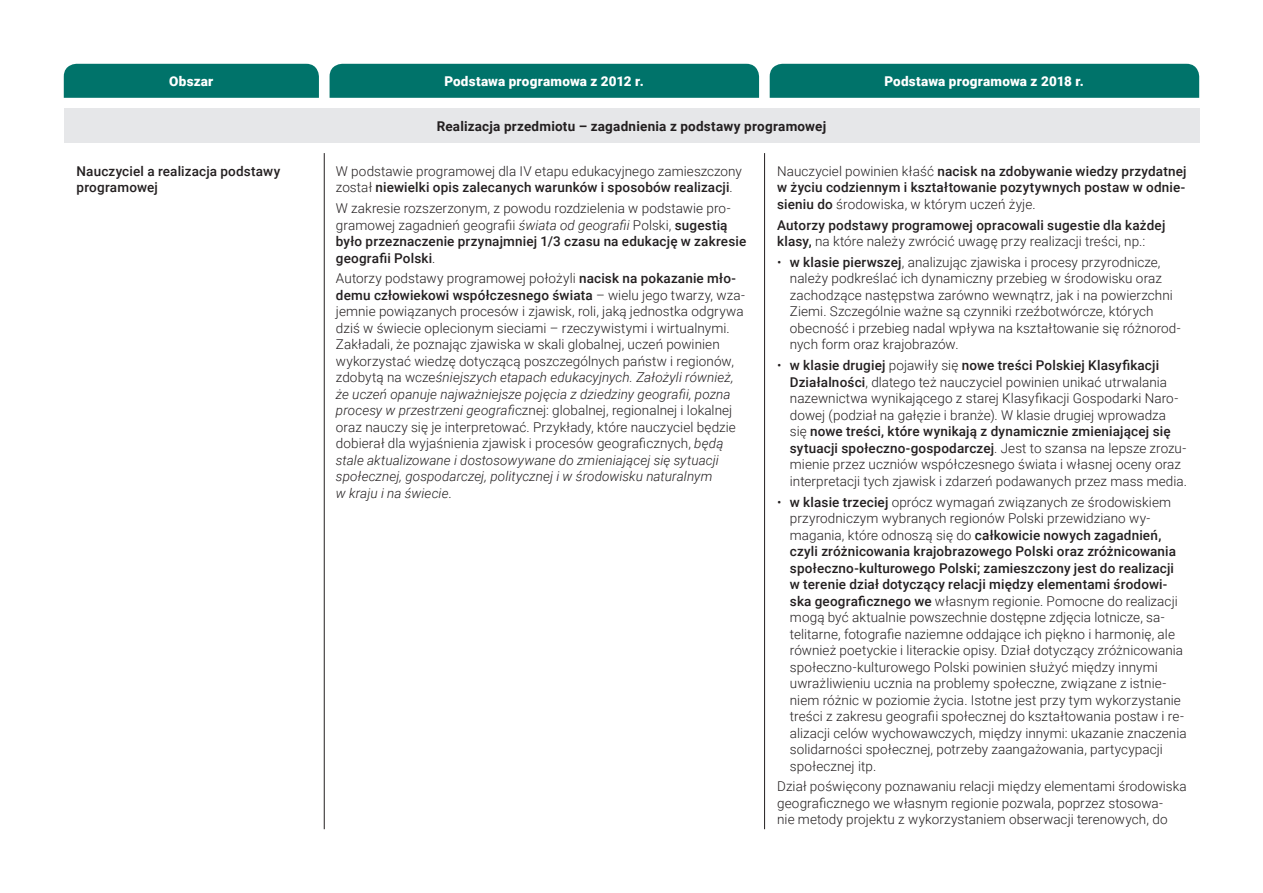
<style>
.page{position:relative;width:1263px;height:893px;background:#fff}
.page>*{position:absolute;margin:0;border:0;box-sizing:border-box;transform-origin:0 0}
.TABELA_-_tekst{font:300 13.5px/16.5px "Roboto";letter-spacing:.005em;color:#231f20}
.TABELA_-_tekst-2{font:500 13.5px/16.5px "Roboto";letter-spacing:.015em;color:#231f20}
.t1{font:900 13.5px "Roboto";letter-spacing:.015em;color:#fff}
.t2{font:700 13.5px "Roboto";letter-spacing:.015em;color:#231f20}
.s1{font-weight:500}
.s2{font-style:italic}
.s3{font-weight:300}
</style>
<div class="page">
<hr style="left:764px;top:153px;width:1px;height:676px;background:#231f20">
<hr style="left:324px;top:153px;width:1px;height:676px;background:#231f20">
<div style="left:64px;top:64px;width:255px;height:34px;background:#00736a"></div>
<div style="left:330px;top:64px;width:429px;height:34px;background:#00736a"></div>
<div style="left:770px;top:64px;width:429px;height:34px;background:#00736a"></div>
<div style="left:64px;top:108px;width:1135px;height:34px;background:#e6e7e9"></div>
<p class="t1" style="left:169px;top:72px;width:46px">Obszar</p>
<p class="t1" style="left:444px;top:72px;width:201px">Podstawa programowa z 2012 r.</p>
<p class="t1" style="left:884px;top:72px;width:201px">Podstawa programowa z 2018 r.</p>
<p class="t2" style="left:437px;top:116px;width:391px">Realizacja przedmiotu – zagadnienia z podstawy programowej</p>
<p class="TABELA_-_tekst-2" style="left:77px;top:162px;width:205px">Nauczyciel a realizacja podstawy programowej</p>
<p class="TABELA_-_tekst" style="left:336px;top:162px;width:408px">W podstawie programowej dla IV etapu edukacyjnego zamieszczony został <span class="s1">niewielki opis zalecanych warunków i sposobów realizacji</span>.</p>
<p class="TABELA_-_tekst" style="left:336px;top:200px;width:412px">W zakresie rozszerzonym, z powodu rozdzielenia w podstawie pro&shy;gramowej zagadnień geografii <span class="s2">świata od geografii</span> Polski, <span class="s1">sugestią było przeznaczenie przynajmniej 1/3 czasu na edukację w zakresie geografii Polski</span>.</p>
<p class="TABELA_-_tekst" style="left:336px;top:270px;width:411px">Autorzy podstawy programowej położyli <span class="s1">nacisk na pokazanie mło&shy;demu człowiekowi współczesnego świata</span> – wielu jego twarzy, wza&shy;jemnie powiązanych procesów i zjawisk, roli, jaką jednostka odgrywa dziś w świecie oplecionym sieciami – rzeczywistymi i wirtualnymi.<br>Zakładali, że poznając zjawiska w skali globalnej, uczeń powinien wykorzystać wiedzę dotyczącą poszczególnych państw i regionów, zdobytą na wcze<span class="s2">śniejszych etapach edukacyjnych. Założyli również, że uczeń opanuje najważniejsze pojęcia z dziedziny geografii, pozna procesy w przestrzeni geografi</span>cznej: globalnej, regionalnej i lokalnej oraz nauczy się je interpretować. Przykłady, które nauczyciel będzie dobierał dla wyjaśnienia zjawisk i procesów geograficznych, <span class="s2">będą stale aktualizowane i dostosowywane do zmieniającej się sytuacji społecznej, gospodarczej, politycznej i w środowisku naturalnym<br>w kraju i na świecie</span>.</p>
<p class="TABELA_-_tekst-2" style="left:777px;top:162px;width:411px;text-align:justify"><span class="s3">Nauczyciel powinien kłaść</span> nacisk na zdobywanie wiedzy przydatnej w życiu codziennym i kształtowanie pozytywnych postaw w odnie&shy;sieniu do <span class="s3">środowiska, w którym uczeń żyje.</span></p>
<p class="TABELA_-_tekst-2" style="left:777px;top:216px;width:390px">Autorzy podstawy programowej opracowali sugestie dla każdej klasy, <span class="s3">na które należy zwrócić uwagę przy realizacji treści, np.:</span></p>
<p class="TABELA_-_tekst" style="left:790px;top:253px;width:392px;text-indent:-13px">• <span class="s1">w klasie pierwszej</span>, analizując zjawiska i procesy przyrodnicze, należy podkreślać ich dynamiczny przebieg w środowisku oraz zachodzące następstwa zarówno wewnątrz, jak i na powierzchni Ziemi. Szczególnie ważne są czynniki rzeźbotwórcze, których obecność i przebieg nadal wpływa na kształtowanie się różnorod&shy;nych form oraz krajobrazów.</p>
<p class="TABELA_-_tekst" style="left:790px;top:357px;width:399px;text-indent:-13px">• <span class="s1">w klasie drugiej</span> pojawiły się <span class="s1">nowe treści Polskiej Klasyfikacji Działalności</span>, dlatego też nauczyciel powinien unikać utrwalania nazewnictwa wynikającego z starej Klasyfikacji Gospodarki Naro&shy;dowej (podział na gałęzie i branże). W klasie drugiej wprowadza<br>się <span class="s1">nowe treści, które wynikają z dynamicznie zmieniającej się sytuacji społeczno-gospodarczej</span>. Jest to szansa na lepsze zrozu&shy;mienie przez uczniów współczesnego świata i własnej oceny oraz interpretacji tych zjawisk i zdarzeń podawanych przez mass media.</p>
<p class="TABELA_-_tekst" style="left:790px;top:493px;width:398px;text-indent:-13px">• <span class="s1">w klasie trzeciej</span> oprócz wymagań związanych ze środowiskiem przyrodniczym wybranych regionów Polski przewidziano wy&shy;magania, które odnoszą się do <span class="s1">całkowicie nowych zagadnień, czyli zróżnicowania krajobrazowego Polski oraz zróżnicowania społeczno-kulturowego Polski; zamieszczony jest do realizacji w terenie dział dotyczący relacji między elementami środowi&shy;ska geograficznego we</span> własnym regionie. Pomocne do realizacji mogą być aktualnie powszechnie dostępne zdjęcia lotnicze, sa&shy;telitarne, fotografie naziemne oddające ich piękno i harmonię, ale również poetyckie i literackie opisy. Dział dotyczący zróżnicowania społeczno-kulturowego Polski powinien służyć między innymi uwrażliwieniu ucznia na problemy społeczne, związane z istnie&shy;niem różnic w poziomie życia. Istotne jest przy tym wykorzystanie treści z zakresu geografii społecznej do kształtowania postaw i re&shy;alizacji celów wychowawczych, między innymi: ukazanie znaczenia solidarności społecznej, potrzeby zaangażowania, partycypacji społecznej itp.</p>
<p class="TABELA_-_tekst" style="left:777px;top:778px;width:411px">Dział poświęcony poznawaniu relacji między elementami środowiska geograficznego we własnym regionie pozwala, poprzez stosowa-<br>nie metody projektu z wykorzystaniem obserwacji terenowych, do</p>
</div>
